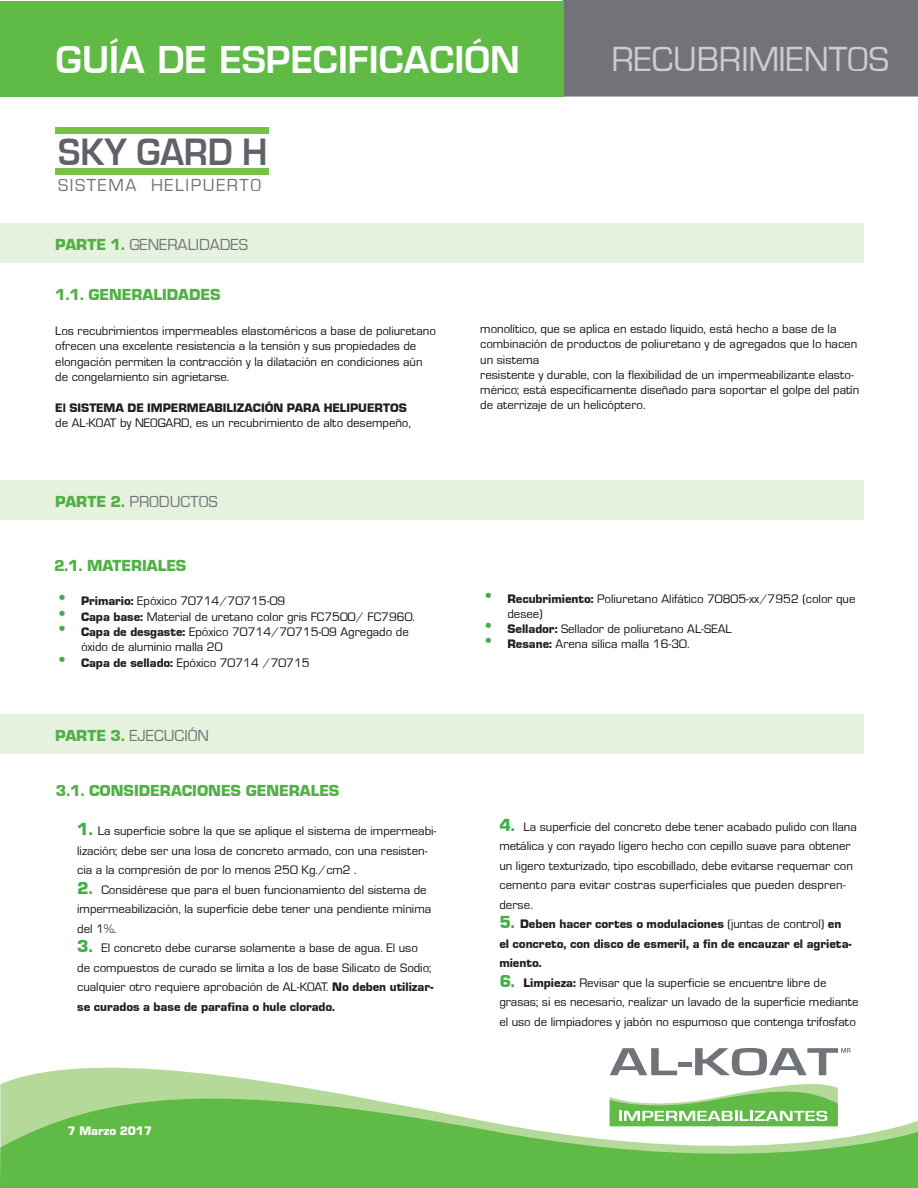
<style>
.page{position:relative;width:918px;height:1188px;background:#fff}
.page>*{position:absolute;margin:0;border:0;box-sizing:border-box;transform-origin:0 0}
.t1{font:700 39.45px "Eurostile";color:#5f6369;scale:.94 1}
.t2{font:600 36px "Eurostile LT Std";color:#fff}
.Estilo_de_párrafo_1{font:36px "Eurostile Roman DTC";color:#cdcdce}
.t3{font:18px "Eurostile Roman DTC";letter-spacing:.09em;color:#707378}
.t4{font:16.5px "Eurostile Black DTC";color:#52b047}
.t5{font:16.5px "Eurostile Roman DTC";color:#707378}
.NUMEROS{font:12.75px/19.5px "Eurostile Roman DTC";color:#0f120f}
.Estilo_de_párrafo_1-2{font:12.75px/15.3px "Eurostile Roman DTC";color:#0f120f}
.NUMEROS-2{font:12.75px/19.5px "Eurostile Black DTC";color:#231f20}
.Estilo_de_párrafo_1-3{font:12.75px "Eurostile Black DTC";color:#fff}
.s1{font-family:"Eurostile Black DTC";color:#52b047}
.s2{font-family:"Eurostile Black DTC";color:#231f20}
.s3{font-family:"Eurostile Black DTC";font-size:27px;color:#40ae49}
.s4{font-family:"Eurostile Black DTC";font-size:18px;color:#40ae49}
.s5{font-size:18px;color:#40ae49}
.s6{font-family:"Eurostile Roman DTC";color:#0f120f}
</style>
<div class="page">
<div style="left:562px;top:0;width:356px;height:97px;background:#717379"></div>
<div style="left:0;top:1px;width:564px;height:96px;background:#60bb46"></div>
<svg style="left:12px;top:1048px;width:839px;height:32px"></svg>
<svg style="left:0;top:1080px;width:918px;height:108px;fill:#60bb46"></svg>
<svg style="left:610px;top:1048px;width:240px;height:78px"></svg>
<div style="left:0;top:223px;width:864px;height:40px;background:#e6f2dd"></div>
<div style="left:0;top:480px;width:864px;height:40px;background:#e6f2dd"></div>
<div style="left:0;top:714px;width:864px;height:40px;background:#e6f2dd"></div>
<div style="left:56px;top:128px;width:213px;height:6px;background:#79c142"></div>
<div style="left:56px;top:168px;width:213px;height:6px;background:#79c142"></div>
<p class="t2" style="left:56px;top:38px;width:466px">GUÍA DE ESPECIFICACIÓN</p>
<p class="Estilo_de_párrafo_1" style="left:612px;top:40px;width:279px">RECUBRIMIENTOS</p>
<h1 class="t1" style="left:58px;top:130px;width:224px">SKY GARD H</h1>
<p class="t3" style="left:58px;top:175px;width:205px">SISTEMA HELIPUERTO</p>
<p class="t5" style="left:55px;top:236px;width:194px"><span class="s1">PARTE 1.</span> GENERALIDADES</p>
<p class="t4" style="left:55px;top:286px;width:167px">1.1. GENERALIDADES</p>
<p class="NUMEROS" style="left:55px;top:321px;width:382px">Los recubrimientos impermeables elastoméricos a base de poliuretano</p>
<p class="NUMEROS" style="left:55px;top:339px;width:369px;line-height:15.3px">ofrecen una excelente resistencia a la tensión y sus propiedades de elongación permiten la contracción y la dilatación en condiciones aún de congelamiento sin agrietarse.</p>
<p class="NUMEROS" style="left:55px;top:400px;width:357px;line-height:15.3px"><span class="s2">El SISTEMA DE IMPERMEABILIZACIÓN PARA HELIPUERTOS </span>de AL-KOAT by NEOGARD, es un recubrimiento de alto desempeño,</p>
<p class="t5" style="left:55px;top:493px;width:164px"><span class="s1">PARTE 2.</span> PRODUCTOS</p>
<p class="t4" style="left:54px;top:556px;width:134px">2.1. MATERIALES</p>
<p class="Estilo_de_párrafo_1-2" style="left:54px;top:594px;width:233px"><span class="s3">•</span> <span class="s2">Primario:</span> Epóxico 70714/70715-09</p>
<p class="Estilo_de_párrafo_1-2" style="left:54px;top:609px;width:363px"><span class="s3">•</span> <span class="s2">Capa base:</span> Material de uretano color gris FC7500/ FC7960.</p>
<p class="Estilo_de_párrafo_1-2" style="left:81px;top:624px;width:329px;text-indent:-27px"><span class="s3">•</span> <span class="s2">Capa de desgaste:</span> Epóxico 70714/70715-09 Agregado de óxido de aluminio malla 20</p>
<p class="Estilo_de_párrafo_1-2" style="left:54px;top:655px;width:257px"><span class="s3">•</span> <span class="s2">Capa de sellado:</span> Epóxico 70714 /70715</p>
<p class="t5" style="left:55px;top:727px;width:155px"><span class="s1">PARTE 3.</span> EJECUCIÓN</p>
<p class="t4" style="left:56px;top:781px;width:285px">3.1. CONSIDERACIONES GENERALES</p>
<p class="NUMEROS" style="left:77px;top:821px;width:361px"><span class="s4">1.</span> La superficie sobre la que se aplique el sistema de impermeabi&shy;lización; debe ser una losa de concreto armado, con una resisten&shy;cia a la compresión de por lo menos 250 Kg./cm2 .</p>
<p class="NUMEROS" style="left:77px;top:880px;width:356px"><span class="s4">2.</span> Considérese que para el buen funcionamiento del sistema de impermeabilización, la superficie debe tener una pendiente mínima del 1%.</p>
<p class="NUMEROS" style="left:77px;top:938px;width:358px"><span class="s4">3.</span> El concreto debe curarse solamente a base de agua. El uso de compuestos de curado se limita a los de base Silicato de Sodio; cualquier otro requiere aprobación de AL-KOAT. <span class="s2">No deben utilizar&shy;se curados a base de parafina o hule clorado.</span></p>
<p class="Estilo_de_párrafo_1-3" style="left:68px;top:1124px;width:86px">7 Marzo 2017</p>
<p class="NUMEROS" style="left:480px;top:321px;width:378px;line-height:15.3px">monolítico, que se aplica en estado líquido, está hecho a base de la combinación de productos de poliuretano y de agregados que lo hacen un sistema</p>
<p class="NUMEROS" style="left:480px;top:367px;width:381px;line-height:15.3px">resistente y durable, con la flexibilidad de un impermeabilizante elasto&shy;mérico; está específicamente diseñado para soportar el golpe del patín de aterrizaje de un helicóptero.</p>
<p class="Estilo_de_párrafo_1-2" style="left:507px;top:591px;width:350px;text-indent:-27px"><span class="s3">•</span> <span class="s2">Recubrimiento:</span> Poliuretano Alifático 70805-xx/7952 (color que desee)</p>
<p class="Estilo_de_párrafo_1-2" style="left:480px;top:621px;width:253px"><span class="s3">•</span> <span class="s2">Sellador:</span> Sellador de poliuretano AL-SEAL</p>
<p class="Estilo_de_párrafo_1-2" style="left:480px;top:637px;width:211px"><span class="s3">•</span> <span class="s2">Resane:</span> Arena sílica malla 16-30.</p>
<p class="NUMEROS" style="left:499px;top:817px;width:359px"><span class="s4">4.</span> La superficie del concreto debe tener acabado pulido con llana metálica y con rayado ligero hecho con cepillo suave para obtener un ligero texturizado, tipo escobillado, debe evitarse requemar con cemento para evitar costras superficiales que pueden despren&shy;derse.</p>
<p class="NUMEROS-2" style="left:499px;top:914px;width:354px"><span class="s5">5.</span> Deben hacer cortes o modulaciones <span class="s6">(juntas de control)</span> en el concreto, con disco de esmeril, a fin de encauzar el agrieta&shy;miento.</p>
<p class="NUMEROS" style="left:499px;top:973px;width:361px"><span class="s4">6.</span> <span class="s2">Limpieza:</span> Revisar que la superficie se encuentre libre de grasas; si es necesario, realizar un lavado de la superficie mediante el uso de limpiadores y jabón no espumoso que contenga trifosfato</p>
</div>
